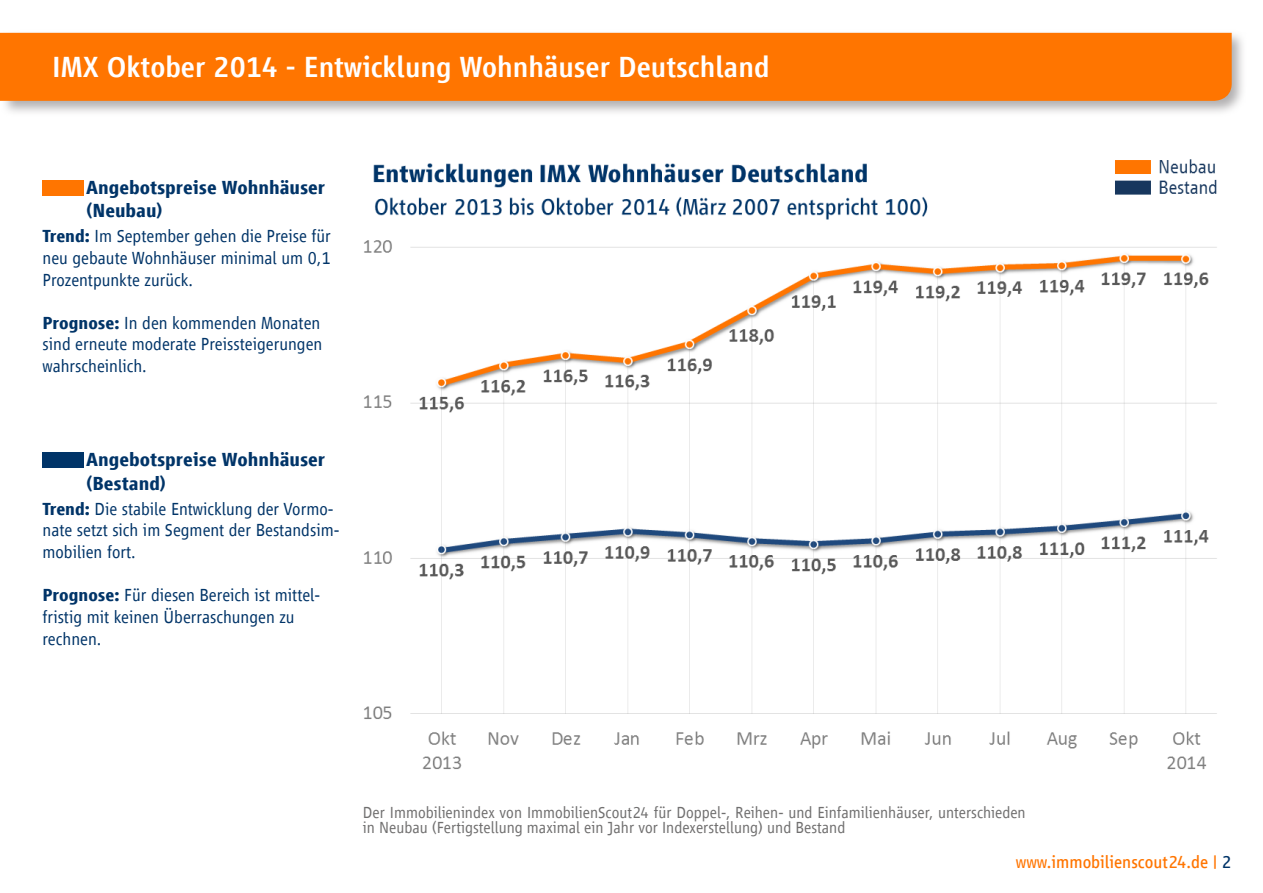
<style>
.page{position:relative;width:1263px;height:893px;background:#fff}
.page>*{position:absolute;margin:0;border:0;box-sizing:border-box;transform-origin:0 0}
.t1{font:500 30px "Scout Vialog";color:#fff}
.t2{font:700 19.5px/23.4px "Scout Vialog";color:#003468}
.t3{font:300 18px/21.6px "Scout Vialog";color:#003468;text-align:justify}
.t4{font:18px "Scout Vialog";color:#ff7500}
.t5{font:300 16.5px/15px "Scout Vialog";color:#706f6f}
.s1{font-weight:700}
.s2{color:#003468}
</style>
<div class="page">
<svg style="left:0;top:32px;width:1243px;height:81px"></svg>
<div style="left:0;top:33px;width:1232px;height:68px;background:#ff7500"></div>
<img style="left:364px;top:159px;width:853px;height:610px">
<div style="left:43px;top:180px;width:41px;height:16px;background:#ff7500"></div>
<div style="left:43px;top:452px;width:41px;height:16px;background:#003468"></div>
<h1 class="t1" style="left:52px;top:50px;width:719px">IMX Oktober 2014 - Entwicklung Wohnhäuser Deutschland</h1>
<p class="t2" style="left:86px;top:176px;width:241px">Angebotspreise Wohnhäuser (Neubau)</p>
<p class="t3" style="left:43px;top:226px;width:290px"><span class="s1">Trend:</span> Im September gehen die Preise für neu gebaute Wohnhäuser minimal um 0,1<br>Prozentpunkte zurück.</p>
<p class="t3" style="left:43px;top:312px;width:281px"><span class="s1">Prognose:</span> In den kommenden Monaten sind erneute moderate Preissteigerungen wahrscheinlich.</p>
<p class="t2" style="left:86px;top:448px;width:241px">Angebotspreise Wohnhäuser (Bestand)</p>
<p class="t3" style="left:43px;top:498px;width:298px;text-align:left"><span class="s1">Trend:</span> Die stabile Entwicklung der Vormo&shy;nate setzt sich im Segment der Bestandsim&shy;mobilien fort.</p>
<p class="t3" style="left:43px;top:585px;width:279px;text-align:left"><span class="s1">Prognose:</span> Für diesen Bereich ist mittel&shy;fristig mit keinen Überraschungen zu rechnen.</p>
<p class="t5" style="left:363px;top:805px;width:664px">Der Immobilienindex von ImmobilienScout24 für Doppel-, Reihen- und Einfamilienhäuser, unterschieden in Neubau (Fertigstellung maximal ein Jahr vor Indexerstellung) und Bestand</p>
<p class="t4" style="left:1016px;top:852px;width:217px">www.immobilienscout24.de | <span class="s2">2</span></p>
</div>
